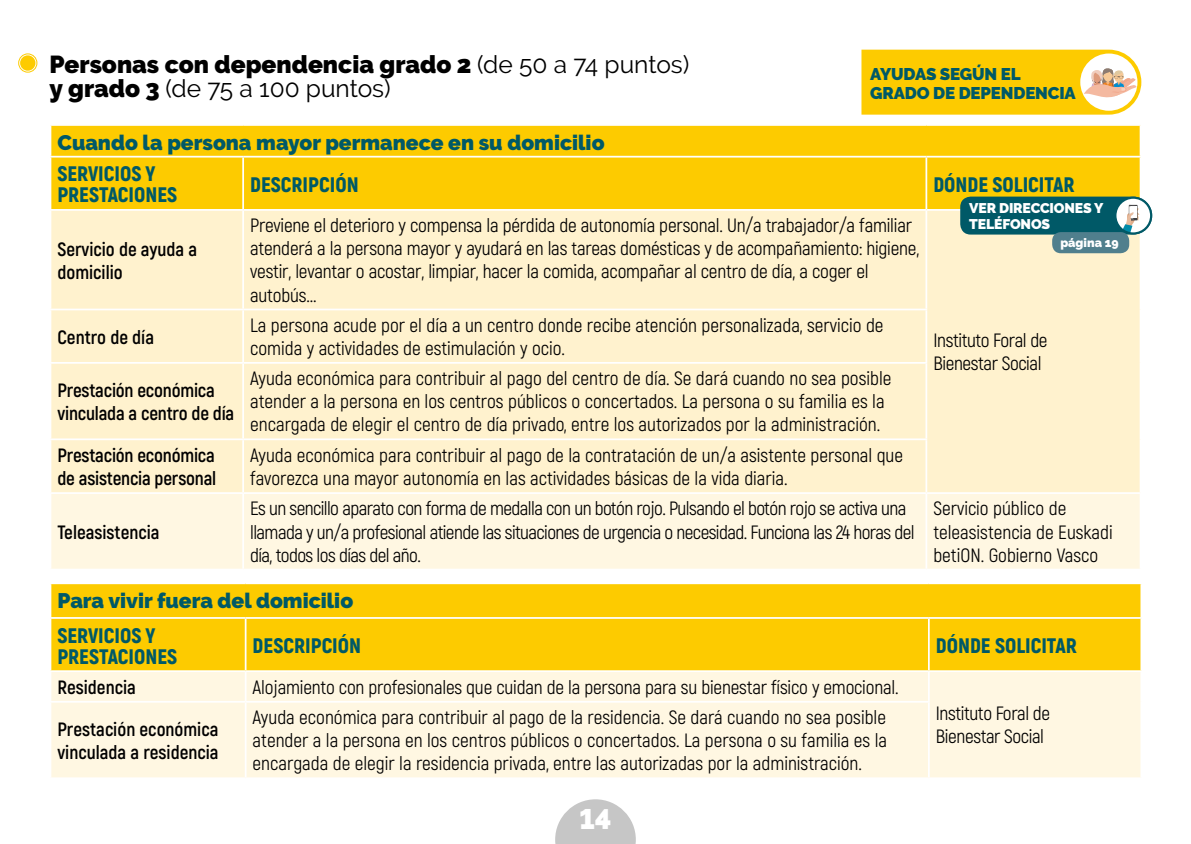
<style>
.page{position:relative;width:1191px;height:844px;background:#fff}
.page>*{position:absolute;margin:0;border:0;box-sizing:border-box;transform-origin:0 0}
.t1{font:900 28px "Raleway";color:#fff}
.t2{font:900 24.5px/24.5px "Raleway";color:#000}
.t3{font:900 21px/21px "Akrobat";color:#005967}
.t4{font:900 21px "Raleway";color:#005967}
.t5{font:19.25px/23.1px "Akrobat";letter-spacing:-.01em;color:#000}
.t6{font:19.25px/23.1px "Akrobat";letter-spacing:-.03em;color:#000}
.t7{font:700 19.25px/23.1px "Akrobat";letter-spacing:-.005em;color:#000}
.t8{font:900 16.97px/19.1px "Raleway";letter-spacing:-.01em;color:#005967}
.t9{font:900 14px/15.8px "Raleway";letter-spacing:-.01em;color:#fff}
.t10{font:900 12.25px "Raleway";color:#fff}
.s1{font-weight:400}
</style>
<div class="page">
<svg style="left:555px;top:799px;width:81px;height:44px"></svg>
<div style="left:20px;top:55px;width:15px;height:16px;background:#fdcb00;border-radius:50%"></div>
<div style="left:18px;top:54px;width:19px;height:18px;border:1px solid #fdcb00;border-radius:50%"></div>
<div style="left:21px;top:56px;width:13px;height:13px;border:1px solid #fdcb00;border-radius:50%"></div>
<div style="left:51px;top:126px;width:1088px;height:83px;background:#fdcb00"></div>
<div style="left:51px;top:211px;width:1088px;height:281px;background:#fff2ce"></div>
<div style="left:51px;top:494px;width:1088px;height:74px;background:#fff7e2"></div>
<hr style="left:50px;top:156px;width:193px;height:1px;background:#fff">
<hr style="left:243px;top:156px;width:683px;height:1px;background:#fff">
<hr style="left:242px;top:157px;width:2px;height:52px;background:#fff">
<hr style="left:926px;top:156px;width:215px;height:1px;background:#fff">
<hr style="left:925px;top:157px;width:2px;height:52px;background:#fff">
<hr style="left:242px;top:211px;width:2px;height:97px;background:#fff">
<hr style="left:925px;top:211px;width:2px;height:97px;background:#fff">
<hr style="left:50px;top:308px;width:193px;height:2px;background:#fff">
<hr style="left:243px;top:308px;width:684px;height:2px;background:#fff">
<hr style="left:242px;top:310px;width:2px;height:52px;background:#fff">
<hr style="left:925px;top:310px;width:2px;height:52px;background:#fff">
<hr style="left:50px;top:362px;width:193px;height:1px;background:#fff">
<hr style="left:243px;top:362px;width:684px;height:1px;background:#fff">
<hr style="left:242px;top:363px;width:2px;height:75px;background:#fff">
<hr style="left:925px;top:363px;width:2px;height:75px;background:#fff">
<hr style="left:50px;top:438px;width:193px;height:2px;background:#fff">
<hr style="left:243px;top:438px;width:684px;height:2px;background:#fff">
<hr style="left:242px;top:440px;width:2px;height:52px;background:#fff">
<hr style="left:925px;top:440px;width:2px;height:52px;background:#fff">
<hr style="left:242px;top:494px;width:2px;height:74px;background:#fff">
<hr style="left:925px;top:494px;width:2px;height:74px;background:#fff">
<div style="left:51px;top:584px;width:1089px;height:86px;background:#fdcb00"></div>
<div style="left:51px;top:672px;width:1089px;height:105px;background:#fff7e2"></div>
<hr style="left:50px;top:617px;width:196px;height:1px;background:#fff">
<hr style="left:246px;top:617px;width:683px;height:1px;background:#fff">
<hr style="left:245px;top:618px;width:1px;height:52px;background:#fff">
<hr style="left:929px;top:617px;width:213px;height:1px;background:#fff">
<hr style="left:928px;top:618px;width:1px;height:52px;background:#fff">
<svg style="left:245px;top:672px;width:1px;height:28px"></svg>
<svg style="left:928px;top:672px;width:1px;height:28px"></svg>
<hr style="left:50px;top:700px;width:196px;height:2px;background:#fff">
<hr style="left:246px;top:700px;width:683px;height:2px;background:#fff">
<hr style="left:245px;top:702px;width:1px;height:75px;background:#fff">
<hr style="left:928px;top:702px;width:1px;height:75px;background:#fff">
<svg style="left:861px;top:50px;width:280px;height:65px;background:#fbcf26"></svg>
<div style="left:1052px;top:232px;width:77px;height:21px;background:#507f8d;border-radius:9px"></div>
<svg style="left:960px;top:196px;width:192px;height:38px;background:#277178"></svg>
<div style="left:1114px;top:196px;width:38px;height:38px;border:2px solid #005967;border-radius:50%"></div>
<p class="t2" style="left:50px;top:52px;width:641px">Personas con dependencia grado 2 <span class="s1">(de 50 a 74 puntos) </span>y grado 3 <span class="s1">(de 75 a 100 puntos)</span></p>
<p class="t4" style="left:57px;top:130px;width:548px">Cuando la persona mayor permanece en su domicilio</p>
<p class="t3" style="left:57px;top:163px;width:121px">SERVICIOS Y<br>PRESTACIONES</p>
<p class="t3" style="left:250px;top:174px;width:110px">DESCRIPCIÓN</p>
<p class="t3" style="left:933px;top:174px;width:143px">DÓNDE SOLICITAR</p>
<p class="t7" style="left:57px;top:237px;width:141px">Servicio de ayuda a domicilio</p>
<p class="t8" style="left:870px;top:64px;width:207px">AYUDAS SEGÚN EL<br>GRADO DE DEPENDENCIA</p>
<p class="t9" style="left:969px;top:200px;width:136px">VER DIRECCIONES Y<br>TELÉFONOS</p>
<p class="t10" style="left:1060px;top:235px;width:60px">página 19</p>
<p class="t5" style="left:250px;top:214px;width:670px">Previene el deterioro y compensa la pérdida de autonomía personal. Un/a trabajador/a familiar atenderá a la persona mayor y ayudará en las tareas domésticas y de acompañamiento: higiene, vestir, levantar o acostar, limpiar, hacer la comida, acompañar al centro de día, a coger el autobús...</p>
<p class="t7" style="left:57px;top:325px;width:98px">Centro de día</p>
<p class="t5" style="left:250px;top:313px;width:635px">La persona acude por el día a un centro donde recibe atención personalizada, servicio de comida y actividades de estimulación y ocio.</p>
<p class="t7" style="left:57px;top:378px;width:178px">Prestación económica vinculada a centro de día</p>
<p class="t5" style="left:250px;top:367px;width:643px">Ayuda económica para contribuir al pago del centro de día. Se dará cuando no sea posible atender a la persona en los centros públicos o concertados. La persona o su familia es la encargada de elegir el centro de día privado, entre los autorizados por la administración.</p>
<p class="t7" style="left:57px;top:443px;width:160px">Prestación económica de asistencia personal</p>
<p class="t5" style="left:250px;top:443px;width:654px">Ayuda económica para contribuir al pago de la contratación de un/a asistente personal que favorezca una mayor autonomía en las actividades básicas de la vida diaria.</p>
<p class="t7" style="left:57px;top:520px;width:104px">Teleasistencia</p>
<p class="t5" style="left:933px;top:329px;width:116px">Instituto Foral de<br>Bienestar Social</p>
<p class="t6" style="left:250px;top:497px;width:666px">Es un sencillo aparato con forma de medalla con un botón rojo. Pulsando el botón rojo se activa una llamada y un/a profesional atiende las situaciones de urgencia o necesidad. Funciona las 24 horas del día, todos los días del año.</p>
<p class="t5" style="left:933px;top:497px;width:181px">Servicio público de teleasistencia de Euskadi betiON. Gobierno Vasco</p>
<p class="t4" style="left:57px;top:588px;width:297px">Para vivir fuera del domicilio</p>
<p class="t3" style="left:57px;top:624px;width:121px">SERVICIOS Y<br>PRESTACIONES</p>
<p class="t3" style="left:253px;top:635px;width:110px">DESCRIPCIÓN</p>
<p class="t3" style="left:936px;top:635px;width:143px">DÓNDE SOLICITAR</p>
<p class="t7" style="left:57px;top:675px;width:80px">Residencia</p>
<p class="t5" style="left:253px;top:675px;width:647px">Alojamiento con profesionales que cuidan de la persona para su bienestar físico y emocional.</p>
<p class="t5" style="left:936px;top:701px;width:116px">Instituto Foral de<br>Bienestar Social</p>
<p class="t7" style="left:57px;top:717px;width:163px">Prestación económica vinculada a residencia</p>
<p class="t5" style="left:253px;top:705px;width:636px;text-align:justify">Ayuda económica para contribuir al pago de la residencia. Se dará cuando no sea posible atender a la persona en los centros públicos o concertados. La persona o su familia es la encargada de elegir la residencia privada, entre las autorizadas por la administración.</p>
<h1 class="t1" style="left:579px;top:802px;width:34px">14</h1>
</div>
